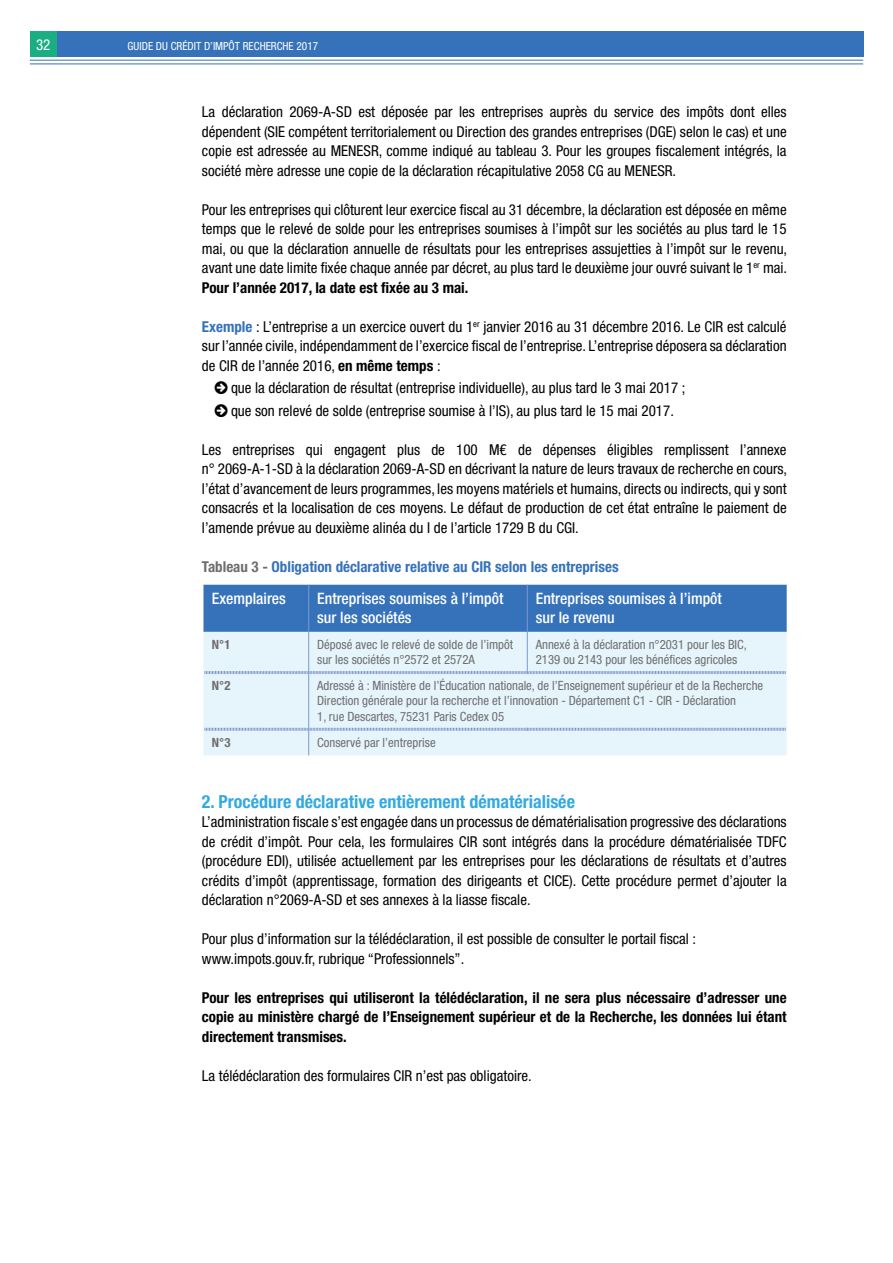
<style>
.page{position:relative;width:893px;height:1263px;background:#fff}
.page>*{position:absolute;margin:0;border:0;box-sizing:border-box;transform-origin:0 0}
.t1{font:700 condensed 18px "Helvetica Neue LT Std";color:#34a9e1}
.t2{font:500 condensed 15.75px/18.9px "Helvetica Neue LT Std";color:#fff}
.t3{font:condensed 15px/19.5px "Helvetica Neue LT Std";color:#000;text-align:justify}
.t4{font:700 condensed 15px/19.5px "Helvetica Neue LT Std";color:#000;text-align:justify}
.t5{font:700 condensed 15px "Helvetica Neue LT Std";color:#3672b9}
.t6{font:condensed 15px "Helvetica Neue LT Std";color:#fff}
.t7{font:condensed 12.75px/15.3px "Helvetica Neue LT Std";color:#6e6e6e}
.t8{font:700 condensed 12.75px "Helvetica Neue LT Std";color:#6e6e6e}
.t9{font:condensed 11.25px "Helvetica Neue LT Std";color:#fff}
.s1{font-weight:700}
.s2{font-weight:700;color:#3672b9}
.s3{color:#6e6e6e}
</style>
<div class="page">
<div style="left:203px;top:585px;width:584px;height:47px;background:#3672b9"></div>
<div style="left:203px;top:632px;width:584px;height:123px;background:#e6f4fc"></div>
<hr style="left:308px;top:585px;width:1px;height:47px;background:#7c99cf">
<hr style="left:527px;top:585px;width:1px;height:47px;background:#7c99cf">
<hr style="left:308px;top:632px;width:1px;height:39px;background:#7c99cf">
<hr style="left:527px;top:632px;width:1px;height:39px;background:#7c99cf">
<hr style="left:308px;top:674px;width:1px;height:54px;background:#7c99cf">
<svg style="left:205px;top:671px;width:581px;height:3px;background:#a8bbde"></svg>
<svg style="left:205px;top:728px;width:581px;height:27px;background:#dfedf8"></svg>
<div style="left:30px;top:31px;width:833px;height:26px;background:#3672b9"></div>
<hr style="left:30px;top:64px;width:833px;height:1px;background:#3672b9">
<hr style="left:30px;top:60px;width:833px;height:1px;background:#3672b9">
<div style="left:30px;top:31px;width:27px;height:26px;background:#1cae83"></div>
<p class="t6" style="left:36px;top:36px;width:16px">32</p>
<p class="t9" style="left:128px;top:39px;width:192px">Guide du crédit d’impôt recherche 2017</p>
<p class="t3" style="left:202px;top:102px;width:586px">La déclaration 2069-A-SD est déposée par les entreprises auprès du service des impôts dont elles dépendent (SIE compétent territorialement ou Direction des grandes entreprises (DGE) selon le cas) et une copie est adressée au MENESR, comme indiqué au tableau 3. Pour les groupes fiscalement intégrés, la société mère adresse une copie de la déclaration récapitulative 2058 CG au MENESR.</p>
<p class="t3" style="left:202px;top:199px;width:587px">Pour les entreprises qui clôturent leur exercice fiscal au 31 décembre, la déclaration est déposée en même temps que le relevé de solde pour les entreprises soumises à l’impôt sur les sociétés au plus tard le 15 mai, ou que la déclaration annuelle de résultats pour les entreprises assujetties à l’impôt sur le revenu, avant une date limite fixée chaque année par décret, au plus tard le deuxième jour ouvré suivant le 1<sup>er</sup> mai.<br><span class="s1">Pour l’année 2017, la date est fixée au 3 mai.</span></p>
<p class="t3" style="left:202px;top:316px;width:586px"><span class="s2">Exemple</span> : L’entreprise a un exercice ouvert du 1<sup>er</sup> janvier 2016 au 31 décembre 2016. Le CIR est calculé sur l’année civile, indépendamment de l’exercice fiscal de l’entreprise. L’entreprise déposera sa déclaration de CIR de l’année 2016, <span class="s1">en même temps</span> :</p>
<p class="t3" style="left:231px;top:376px;width:456px;line-height:22.5px">que la déclaration de résultat (entreprise individuelle), au plus tard le 3 mai 2017 ; que son relevé de solde (entreprise soumise à l’IS), au plus tard le 15 mai 2017.</p>
<p class="t3" style="left:202px;top:439px;width:587px">Les entreprises qui engagent plus de 100 M€ de dépenses éligibles remplissent l’annexe n° 2069-A-1-SD à la déclaration 2069-A-SD en décrivant la nature de leurs travaux de recherche en cours, l’état d’avancement de leurs programmes, les moyens matériels et humains, directs ou indirects, qui y sont consacrés et la localisation de ces moyens. Le défaut de production de cet état entraîne le paiement de l’amende prévue au deuxième alinéa du I de l’article 1729 B du CGI.</p>
<p class="t5" style="left:202px;top:557px;width:418px"><span class="s3">Tableau 3 -</span> Obligation déclarative relative au CIR selon les entreprises</p>
<p class="t2" style="left:212px;top:589px;width:75px">Exemplaires</p>
<p class="t2" style="left:317px;top:589px;width:188px">Entreprises soumises à l’impôt sur les sociétés</p>
<p class="t2" style="left:536px;top:589px;width:188px">Entreprises soumises à l’impôt sur le revenu</p>
<p class="t8" style="left:212px;top:636px;width:20px">N°1</p>
<p class="t7" style="left:317px;top:636px;width:197px">Déposé avec le relevé de solde de l’impôt sur les sociétés n°2572 et 2572A</p>
<p class="t7" style="left:536px;top:636px;width:213px">Annexé à la déclaration n°2031 pour les BIC,<br>2139 ou 2143 pour les bénéfices agricoles</p>
<p class="t8" style="left:212px;top:678px;width:20px">N°2</p>
<p class="t7" style="left:317px;top:678px;width:447px">Adressé à : Ministère de l’Éducation nationale, de l’Enseignement supérieur et de la Recherche<br>Direction générale pour la recherche et l’innovation - Département C1 - CIR - Déclaration<br>1, rue Descartes, 75231 Paris Cedex 05</p>
<p class="t8" style="left:212px;top:735px;width:20px">N°3</p>
<p class="t7" style="left:317px;top:735px;width:120px">Conservé par l’entreprise</p>
<p class="t1" style="left:202px;top:790px;width:374px">2. Procédure déclarative entièrement dématérialisée</p>
<p class="t3" style="left:202px;top:812px;width:586px">L’administration fiscale s’est engagée dans un processus de dématérialisation progressive des déclarations de crédit d’impôt. Pour cela, les formulaires CIR sont intégrés dans la procédure dématérialisée TDFC (procédure EDI), utilisée actuellement par les entreprises pour les déclarations de résultats et d’autres crédits d’impôt (apprentissage, formation des dirigeants et CICE). Cette procédure permet d’ajouter la déclaration n°2069-A-SD et ses annexes à la liasse fiscale.</p>
<p class="t3" style="left:202px;top:929px;width:496px">Pour plus d’information sur la télédéclaration, il est possible de consulter le portail fiscal : www.impots.gouv.fr, rubrique “Professionnels”.</p>
<p class="t4" style="left:202px;top:987px;width:586px">Pour les entreprises qui utiliseront la télédéclaration, il ne sera plus nécessaire d’adresser une copie au ministère chargé de l’Enseignement supérieur et de la Recherche, les données lui étant directement transmises.</p>
<p class="t3" style="left:202px;top:1065px;width:331px">La télédéclaration des formulaires CIR n’est pas obligatoire.</p>
</div>
